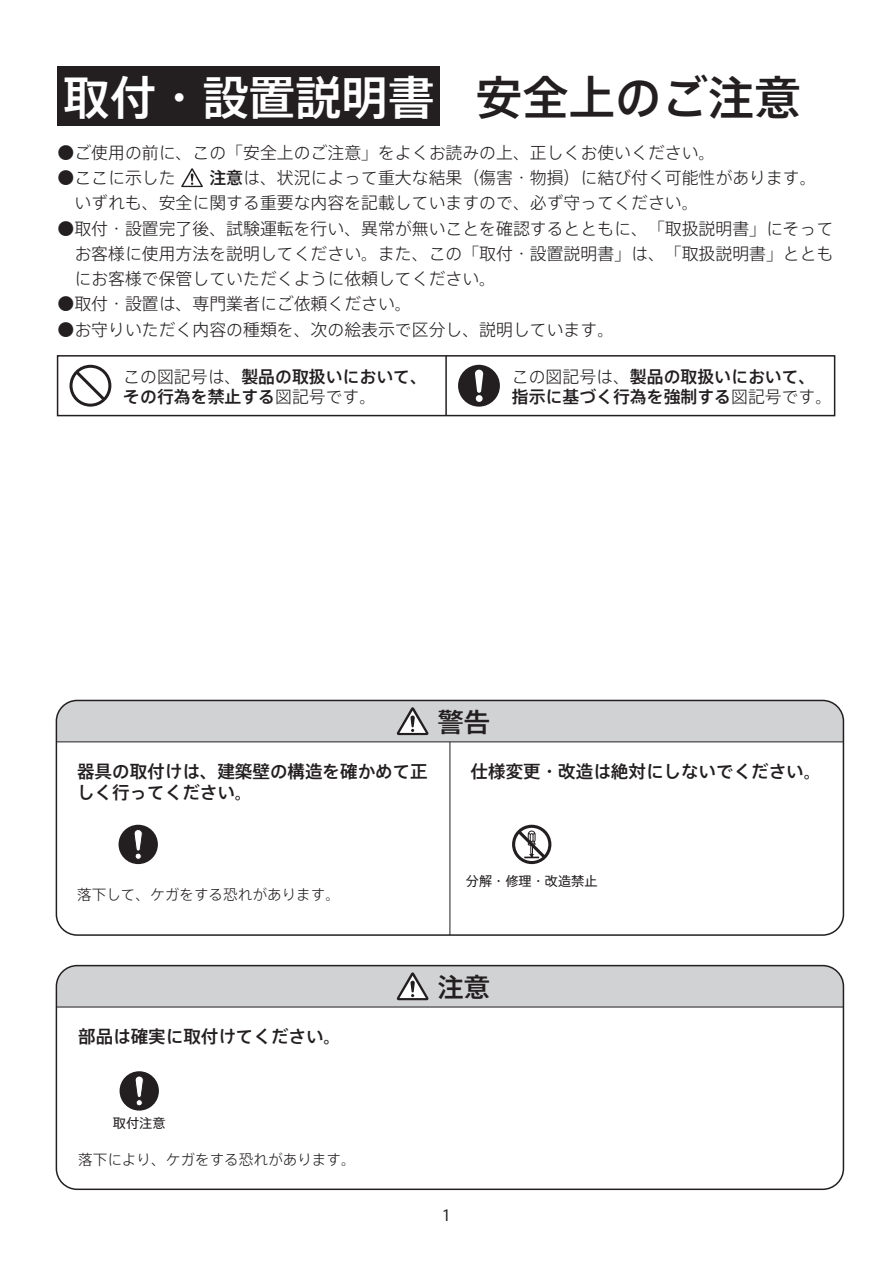
<style>
.page{position:relative;width:893px;height:1263px;background:#fff}
.page>*{position:absolute;margin:0;border:0;box-sizing:border-box;transform-origin:0 0}
.t1{font:500 46.35px "Axis Std";color:#fff}
.t2{font:500 26.25px "Axis Std";color:#231f20}
.t3{font:500 17.55px/21px "Axis Std";color:#231f20}
.t4{font:300 16.8px/25.3px "Axis Std";color:#231f20}
.t5{font:500 16.8px/20.2px "Axis Std";color:#231f20}
.t6{font:15px "Axis Std";color:#231f20}
.t7{font:300 14.55px "Axis Std";color:#231f20}
.t8{font:13.2px "Axis Std";color:#231f20}
.s1{color:#231f20}
.s2{font-weight:500}
.s3{font-weight:300}
</style>
<div class="page">
<div style="left:458px;top:365px;width:42px;height:42px;background:#231f20;border-radius:50%"></div>
<div style="left:476px;top:395px;width:7px;height:7px;background:#fff;border-radius:50%"></div>
<svg style="left:475px;top:370px;width:8px;height:23px"></svg>
<div style="left:57px;top:355px;width:778px;height:61px;border:2px solid #231f20"></div>
<hr style="left:445px;top:356px;width:2px;height:60px;background:#231f20">
<svg style="left:70px;top:365px;width:41px;height:42px"></svg>
<svg style="left:73px;top:368px;width:35px;height:36px"></svg>
<svg style="left:181px;top:168px;width:22px;height:19px"></svg>
<div style="left:58px;top:66px;width:382px;height:60px;background:#231f20"></div>
<svg style="left:56px;top:700px;width:787px;height:42px;background:#c8c9cb"></svg>
<div style="left:119px;top:825px;width:39px;height:39px;background:#231f20;border-radius:50%"></div>
<svg style="left:134px;top:829px;width:9px;height:30px"></svg>
<hr style="left:450px;top:742px;width:1px;height:193px;background:#231f20">
<div style="left:512px;top:825px;width:39px;height:39px;background:#231f20;border-radius:50%"></div>
<svg style="left:515px;top:828px;width:33px;height:33px"></svg>
<hr style="left:56px;top:1007px;width:787px;height:1px;background:#231f20">
<svg style="left:56px;top:965px;width:787px;height:42px;background:#c8c9cb"></svg>
<div style="left:120px;top:1071px;width:39px;height:39px;background:#231f20;border-radius:50%"></div>
<div style="left:136px;top:1099px;width:6px;height:7px;background:#fff;border-radius:50%"></div>
<div style="left:136px;top:1099px;width:6px;height:7px;border:1px solid #231f20;border-radius:50%"></div>
<svg style="left:135px;top:1076px;width:9px;height:21px"></svg>
<h1 class="t1" style="left:63px;top:62px;width:739px">取付・設置説明書 <span class="s1">安全上のご注意</span></h1>
<p class="t4" style="left:58px;top:139px;width:659px">●ご使用の前に、この「安全上のご注意」をよくお読みの上、正しくお使いください。</p>
<p class="t4" style="left:58px;top:164px;width:761px">●ここに示した　　<span class="s2">注意</span>は、状況によって重大な結果（傷害・物損）に結び付く可能性があります。　いずれも、安全に関する重要な内容を記載していますので、必ず守ってください。</p>
<p class="t4" style="left:58px;top:214px;width:777px;text-align:justify">●取付・設置完了後、試験運転を行い、異常が無いことを確認するとともに、「取扱説明書」にそって　お客様に使用方法を説明してください。また、この「取付・設置説明書」は、「取扱説明書」ととも　にお客様で保管していただくように依頼してください。</p>
<p class="t4" style="left:58px;top:290px;width:356px">●取付・設置は、専門業者にご依頼ください。</p>
<p class="t4" style="left:58px;top:316px;width:558px">●お守りいただく内容の種類を、次の絵表示で区分し、説明しています。</p>
<p class="t5" style="left:123px;top:365px;width:305px"><span class="s3">この図記号は、</span>製品の取扱いにおいて、その行為を禁止する<span class="s3">図記号です。</span></p>
<p class="t5" style="left:512px;top:365px;width:322px"><span class="s3">この図記号は、</span>製品の取扱いにおいて、指示に基づく行為を強制する<span class="s3">図記号です。</span></p>
<h2 class="t2" style="left:437px;top:702px;width:54px">警告</h2>
<p class="t3" style="left:77px;top:760px;width:352px">器具の取付けは、建築壁の構造を確かめて正しく行ってください。</p>
<p class="t3" style="left:471px;top:760px;width:352px">仕様変更・改造は絶対にしないでください。</p>
<p class="t7" style="left:77px;top:883px;width:265px">落下して、ケガをする恐れがあります。</p>
<p class="t3" style="left:78px;top:1025px;width:265px">部品は確実に取付けてください。</p>
<p class="t8" style="left:113px;top:1113px;width:54px">取付注意</p>
<p class="t7" style="left:78px;top:1149px;width:279px">落下により、ケガをする恐れがあります。</p>
<p class="t8" style="left:466px;top:871px;width:133px">分解・修理・改造禁止</p>
<h2 class="t2" style="left:437px;top:967px;width:54px">注意</h2>
<p class="t6" style="left:441px;top:1204px;width:12px">1</p>
</div>
